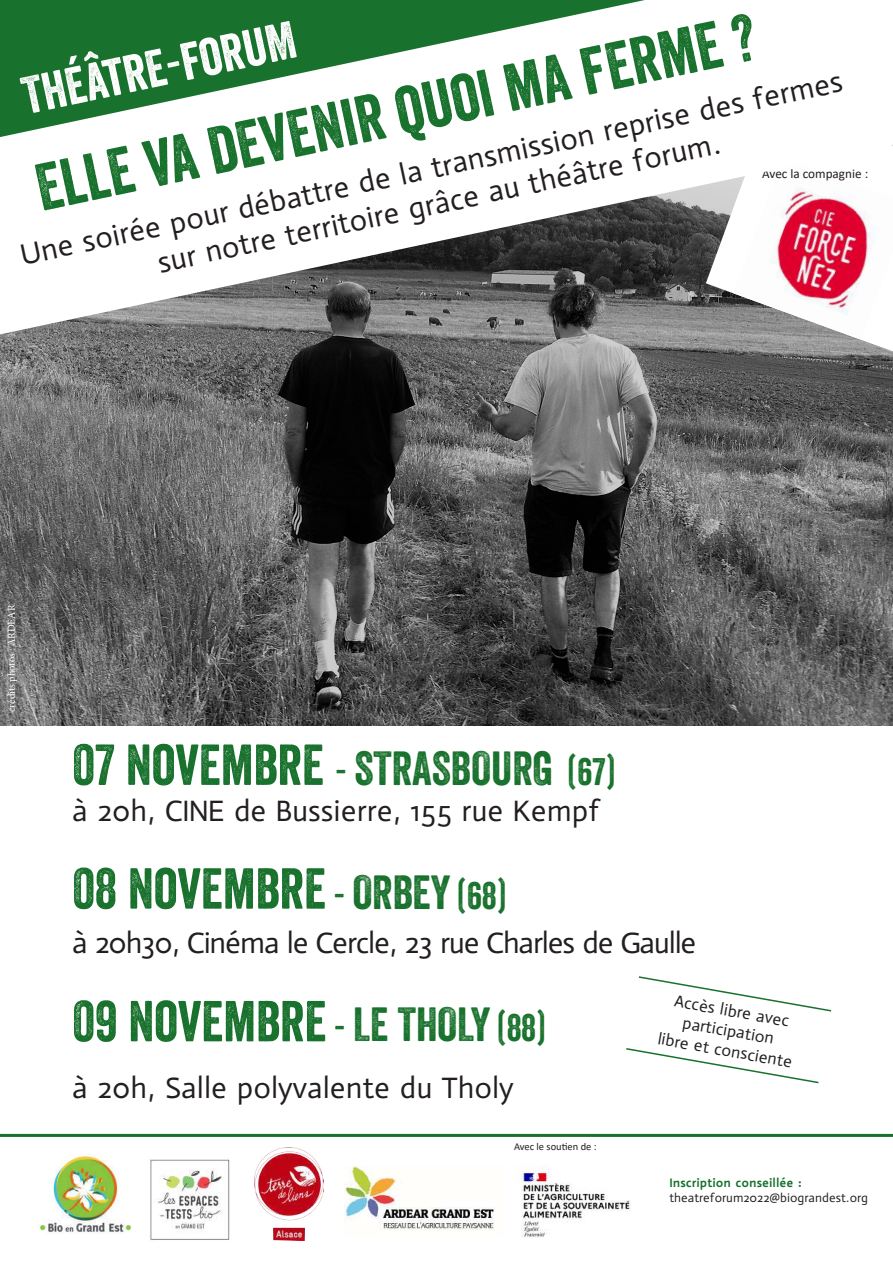
<style>
.page{position:relative;width:893px;height:1263px;background:#fff}
.page>*{position:absolute;margin:0;border:0;box-sizing:border-box;transform-origin:0 0}
.t1{font:64.5px "Veneer";color:#18712c}
.t2{font:55.8px "Veneer";color:#18712c}
.t3{font:51px "Veneer";color:#fff}
.t4{font:29.7px/35.7px "actor";color:#231f20;text-align:center}
.t5{font:29.7px "actor";letter-spacing:-.04em;color:#231f20}
.t6{font:16.5px/19.8px "actor";color:#231f20;text-align:center}
.t7{font:13.2px "Calibri";color:#231f20}
.t8{font:12.45px "actor";color:#231f20}
.t9{font:700 12.45px "actor";color:#18712c}
.t10{font:10.5px "Minion Pro";color:#fff}
.t11{font:10.5px "Calibri";color:#231f20}
.s1{font-size:37.2px}
.s2{font-size:46.5px}
</style>
<div class="page">
<img style="left:0;top:334px;width:893px;height:392px">
<hr style="left:0;top:1134px;width:893px;height:3px;background:#18712c">
<img style="left:344px;top:1166px;width:150px;height:65px">
<img style="left:39px;top:1156px;width:92px;height:77px">
<img style="left:516px;top:1165px;width:115px;height:73px">
<img style="left:150px;top:1159px;width:80px;height:81px">
<img style="left:255px;top:1147px;width:69px;height:93px">
<svg style="left:638px;top:976px;width:194px;height:36px"></svg>
<svg style="left:626px;top:1048px;width:193px;height:36px"></svg>
<svg style="left:706px;top:334px;width:187px;height:17px;background:#9e9e9e"></svg>
<img style="left:733px;top:334px;width:160px;height:6px">
<svg style="left:0;top:0;width:893px;height:334px"></svg>
<h1 class="t1" style="left:29px;top:150px;width:736px;rotate:-12deg">ELLE VA DEVENIR QUOI MA FERME ?</h1>
<h3 class="t3" style="left:17px;top:66px;width:280px;rotate:-12deg">THÉÂTRE-FORUM</h3>
<p class="t4" style="left:17px;top:238px;width:841px;rotate:-12deg">Une soirée pour débattre de la transmission reprise des fermes sur notre territoire grâce au théâtre forum.</p>
<p class="t7" style="left:762px;top:165px;width:108px">Avec la compagnie :</p>
<p class="t10" style="left:5px;top:712px;width:109px;rotate:-90deg">crédits photos : ARDEAR</p>
<h2 class="t2" style="left:72px;top:731px;width:544px">07 NOVEMBRE <span class="s1">-</span> <span class="s2">STRASBOURG</span> <span class="s1">(67)</span></h2>
<p class="t4" style="left:72px;top:792px;width:529px">à 20h, CINE de Bussierre, 155 rue Kempf</p>
<h2 class="t2" style="left:72px;top:854px;width:435px">08 NOVEMBRE <span class="s1">-</span> <span class="s2">ORBEY</span> <span class="s1">(68)</span></h2>
<p class="t5" style="left:72px;top:925px;width:626px">à 20h30, Cinéma le Cercle, 23 rue Charles de Gaulle</p>
<h2 class="t2" style="left:72px;top:987px;width:474px">09 NOVEMBRE <span class="s1">-</span> <span class="s2">LE THOLY</span> <span class="s1">(88)</span></h2>
<p class="t4" style="left:72px;top:1070px;width:443px">à 20h, Salle polyvalente du Tholy</p>
<p class="t11" style="left:514px;top:1139px;width:84px">Avec le soutien de :</p>
<p class="t6" style="left:667px;top:989px;width:138px;rotate:10deg">Accès libre avec participation<br>libre et consciente</p>
<p class="t9" style="left:669px;top:1175px;width:134px">Inscription conseillée :</p>
<p class="t8" style="left:669px;top:1190px;width:200px">theatreforum2022@biograndest.org</p>
</div>
